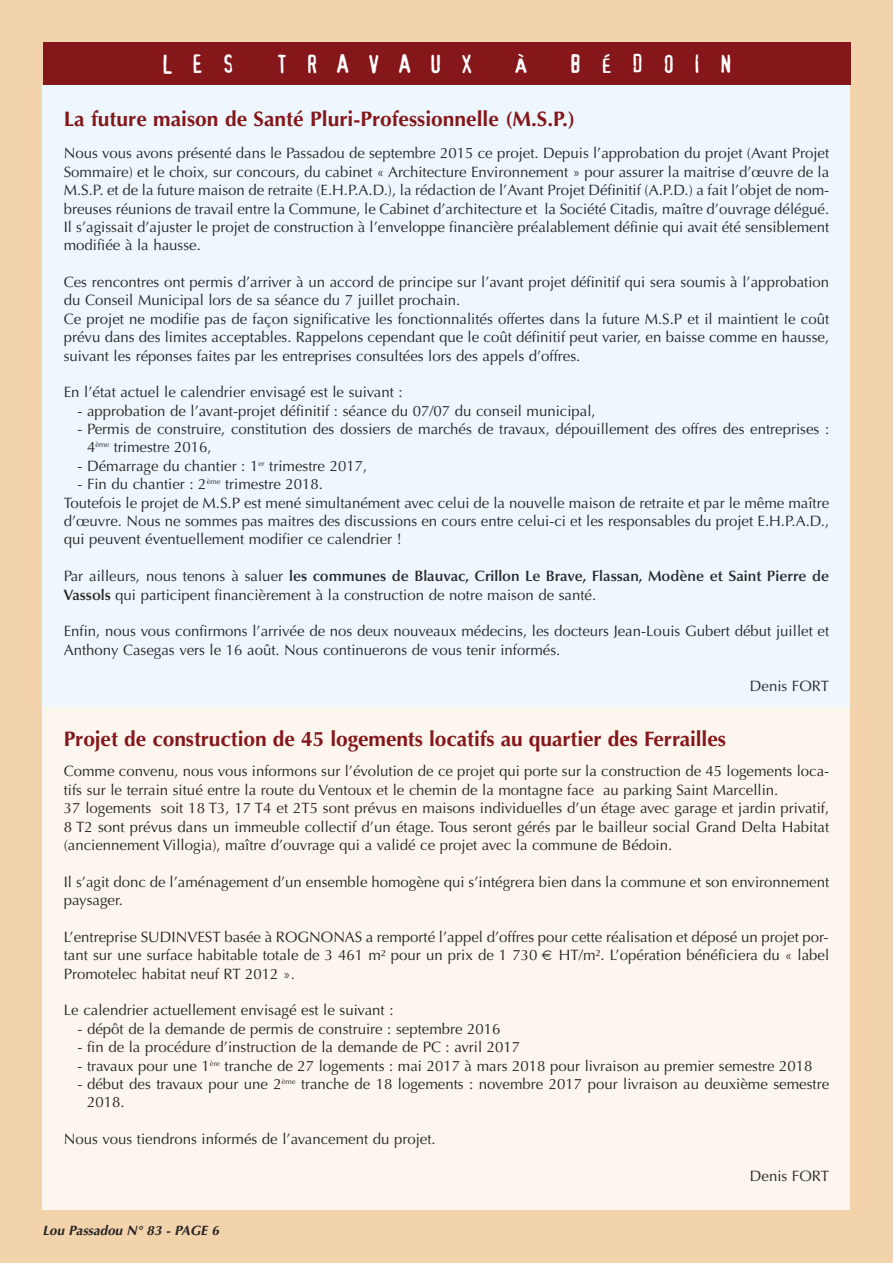
<style>
.page{position:relative;width:893px;height:1263px;background:#f3d3ab}
.page>*{position:absolute;margin:0;border:0;box-sizing:border-box;transform-origin:0 0}
.t1{font:24.75px "Confidential";letter-spacing:.75em;color:#fff}
.t2{font:700 21px "Optima";letter-spacing:-.005em;color:#85171b}
.t3{font:15px/18.5px "Optima";color:#272526}
.t4{font:italic 700 13.5px "Optima";color:#272526}
.s1{font-weight:600}
</style>
<div class="page">
<div style="left:43px;top:43px;width:807px;height:42px;background:#85171b"></div>
<div style="left:43px;top:85px;width:807px;height:622px;background:#edf7fd"></div>
<div style="left:43px;top:707px;width:807px;height:503px;background:#fcf6ee"></div>
<h1 class="t1" style="left:161px;top:50px;width:75px">LES</h1>
<h1 class="t1" style="left:277px;top:50px;width:198px">TRAVAUX</h1>
<h1 class="t1" style="left:515px;top:50px;width:14px">À</h1>
<h1 class="t1" style="left:570px;top:50px;width:164px">BÉDOIN</h1>
<h2 class="t2" style="left:64px;top:106px;width:513px">La future maison de Santé Pluri-Professionnelle (M.S.P.)</h2>
<p class="t3" style="left:64px;top:146px;width:767px;text-align:justify">Nous vous avons présenté dans le Passadou de septembre 2015 ce projet. Depuis l’approbation du projet (Avant Projet Sommaire) et le choix, sur concours, du cabinet « Architecture Environnement » pour assurer la maitrise d’œuvre de la M.S.P. et de la future maison de retraite (E.H.P.A.D.), la rédaction de l’Avant Projet Définitif (A.P.D.) a fait l’objet de nom&shy;breuses réunions de travail entre la Commune, le Cabinet d’architecture et la Société Citadis, maître d’ouvrage délégué.<br>Il s’agissait d’ajuster le projet de construction à l’enveloppe financière préalablement définie qui avait été sensiblement modifiée à la hausse.</p>
<p class="t3" style="left:64px;top:274px;width:767px">Ces rencontres ont permis d’arriver à un accord de principe sur l’avant projet définitif qui sera soumis à l’approbation du Conseil Municipal lors de sa séance du 7 juillet prochain.<br>Ce projet ne modifie pas de façon significative les fonctionnalités offertes dans la future M.S.P et il maintient le coût prévu dans des limites acceptables. Rappelons cependant que le coût définitif peut varier, en baisse comme en hausse, suivant les réponses faites par les entreprises consultées lors des appels d’offres.</p>
<p class="t3" style="left:64px;top:384px;width:340px">En l’état actuel le calendrier envisagé est le suivant :</p>
<p class="t3" style="left:78px;top:403px;width:520px">- approbation de l’avant-projet définitif : séance du 07/07 du conseil municipal,</p>
<p class="t3" style="left:87px;top:421px;width:744px;text-indent:-9px">- Permis de construire, constitution des dossiers de marchés de travaux, dépouillement des offres des entreprises :<br>4<sup>ème</sup> trimestre 2016,</p>
<p class="t3" style="left:78px;top:458px;width:291px">- Démarrage du chantier : 1<sup>er</sup> trimestre 2017,</p>
<p class="t3" style="left:64px;top:476px;width:767px;text-indent:14px">- Fin du chantier : 2<sup>ème</sup> trimestre 2018.<br>Toutefois le projet de M.S.P est mené simultanément avec celui de la nouvelle maison de retraite et par le même maître d’œuvre. Nous ne sommes pas maitres des discussions en cours entre celui-ci et les responsables du projet E.H.P.A.D., qui peuvent éventuellement modifier ce calendrier !</p>
<p class="t3" style="left:64px;top:568px;width:767px">Par ailleurs, nous tenons à saluer <span class="s1">les communes de Blauvac, Crillon Le Brave, Flassan, Modène et Saint Pierre de<br>Vassols</span> qui participent financièrement à la construction de notre maison de santé.</p>
<p class="t3" style="left:64px;top:623px;width:767px">Enfin, nous vous confirmons l’arrivée de nos deux nouveaux médecins, les docteurs Jean-Louis Gubert début juillet et<br>Anthony Casegas vers le 16 août. Nous continuerons de vous tenir informés.</p>
<p class="t3" style="left:750px;top:678px;width:81px">Denis FORT</p>
<h2 class="t2" style="left:64px;top:727px;width:664px">Projet de construction de 45 logements locatifs au quartier des Ferrailles</h2>
<p class="t3" style="left:64px;top:764px;width:767px">Comme convenu, nous vous informons sur l’évolution de ce projet qui porte sur la construction de 45 logements loca&shy;tifs sur le terrain situé entre la route du Ventoux et le chemin de la montagne face au parking Saint Marcellin.<br>37 logements soit 18 T3, 17 T4 et 2T5 sont prévus en maisons individuelles d’un étage avec garage et jardin privatif, 8 T2 sont prévus dans un immeuble collectif d’un étage. Tous seront gérés par le bailleur social Grand Delta Habitat (anciennement Villogia), maître d’ouvrage qui a validé ce projet avec la commune de Bédoin.</p>
<p class="t3" style="left:64px;top:874px;width:767px">Il s’agit donc de l’aménagement d’un ensemble homogène qui s’intégrera bien dans la commune et son environnement paysager.</p>
<p class="t3" style="left:64px;top:929px;width:766px">L’entreprise SUDINVEST basée à ROGNONAS a remporté l’appel d’offres pour cette réalisation et déposé un projet por&shy;tant sur une surface habitable totale de 3 461 m² pour un prix de 1 730</p>
<p class="t3" style="left:559px;top:947px;width:272px">HT/m². L’opération bénéficiera du « label</p>
<p class="t3" style="left:64px;top:966px;width:233px">Promotelec habitat neuf RT 2012 ».</p>
<p class="t3" style="left:64px;top:1002px;width:331px">Le calendrier actuellement envisagé est le suivant :</p>
<p class="t3" style="left:78px;top:1021px;width:425px">- dépôt de la demande de permis de construire : septembre 2016</p>
<p class="t3" style="left:78px;top:1039px;width:444px">- fin de la procédure d’instruction de la demande de PC : avril 2017</p>
<p class="t3" style="left:78px;top:1058px;width:737px">- travaux pour une 1<sup>ère</sup> tranche de 27 logements : mai 2017 à mars 2018 pour livraison au premier semestre 2018</p>
<p class="t3" style="left:87px;top:1076px;width:744px;text-indent:-9px">- début des travaux pour une 2<sup>ème</sup> tranche de 18 logements : novembre 2017 pour livraison au deuxième semestre<br>2018.</p>
<p class="t3" style="left:64px;top:1131px;width:374px">Nous vous tiendrons informés de l’avancement du projet.</p>
<p class="t3" style="left:750px;top:1168px;width:81px">Denis FORT</p>
<p class="t4" style="left:43px;top:1225px;width:178px">Lou Passadou N° 83 - PAGE 6</p>
</div>
